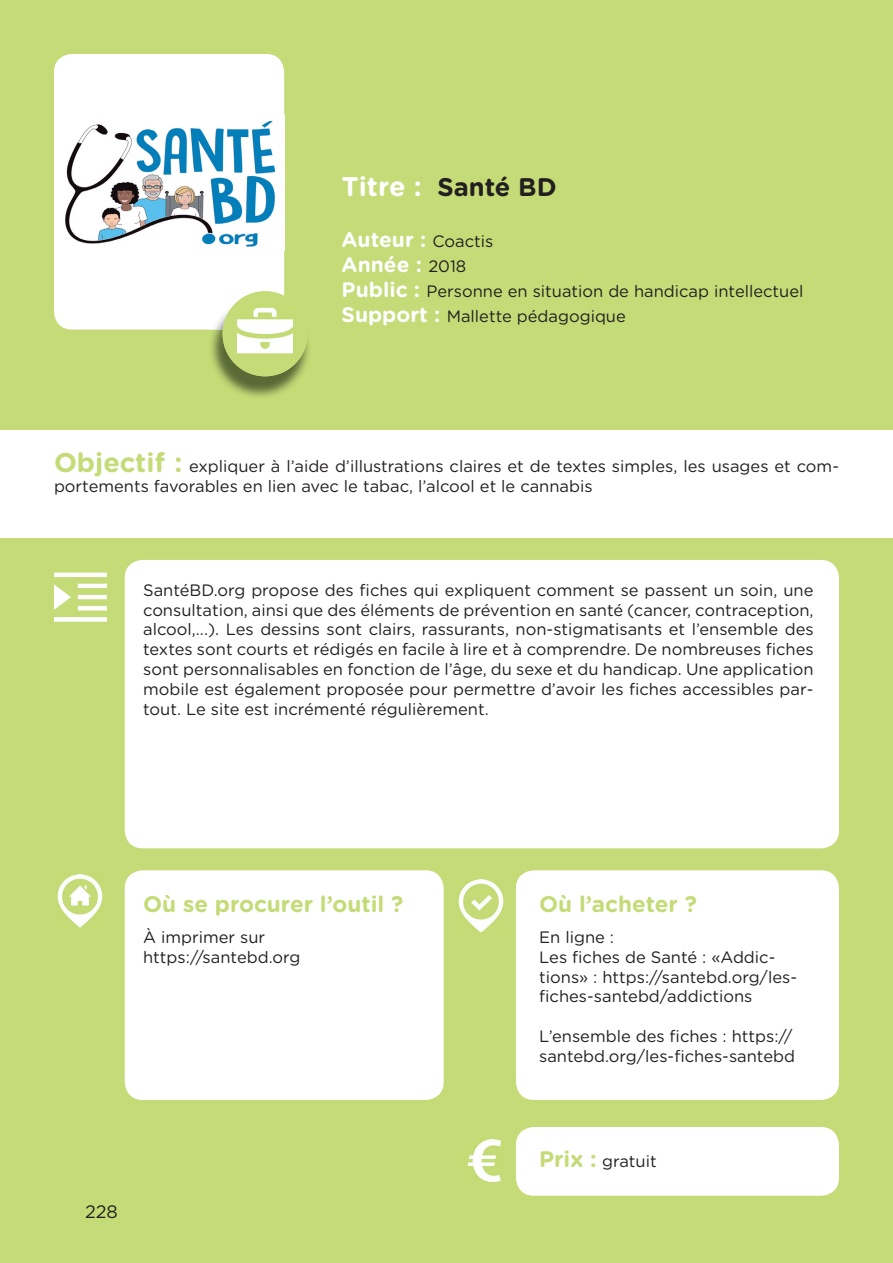
<style>
.page{position:relative;width:893px;height:1263px;background:#c4db77}
.page>*{position:absolute;margin:0;border:0;box-sizing:border-box;transform-origin:0 0}
.t1{font:700 25.5px "Gotham Rounded";color:#231f20}
.t2{font:700 22.5px "Gotham Rounded";color:#c4db77}
.t3{font:700 21px/25.2px "Gotham Rounded";color:#fff}
.t4{font:18px "Gotham Rounded";color:#231f20}
.t5{font:16.5px/19.8px "Gotham Rounded";color:#231f20}
.s1{font-size:27px;color:#fff}
.s2{font-weight:400;font-size:16.5px;color:#231f20}
.s3{font-weight:700;font-size:21px;color:#fff}
.s4{font-weight:700;font-size:27px;color:#c4db77}
.s5{font-weight:700;font-size:22.5px;color:#c4db77}
</style>
<div class="page">
<div style="left:0;top:430px;width:893px;height:108px;background:#fff"></div>
<div style="left:54px;top:54px;width:230px;height:276px;background:#fff;border-radius:18px"></div>
<div style="left:125px;top:560px;width:714px;height:288px;background:#fff;border-radius:18px"></div>
<div style="left:125px;top:870px;width:319px;height:230px;background:#fff;border-radius:18px"></div>
<img style="left:54px;top:572px;width:52px;height:50px">
<img style="left:57px;top:875px;width:46px;height:52px">
<img style="left:458px;top:879px;width:46px;height:53px">
<div style="left:516px;top:870px;width:323px;height:230px;background:#fff;border-radius:18px"></div>
<div style="left:516px;top:1127px;width:323px;height:69px;background:#fff;border-radius:18px"></div>
<img style="left:467px;top:1140px;width:35px;height:41px">
<img style="left:65px;top:121px;width:211px;height:126px">
<img style="left:211px;top:330px;width:98px;height:67px">
<img style="left:209px;top:297px;width:34px;height:33px">
<div style="left:223px;top:291px;width:85px;height:85px;background:#c4db77;border-radius:50%"></div>
<img style="left:237px;top:307px;width:56px;height:47px">
<h1 class="t1" style="left:342px;top:169px;width:216px"><span class="s1">Titre :</span> Santé BD</h1>
<p class="t3" style="left:342px;top:226px;width:153px">Auteur : <span class="s2">Coactis<br></span>Année : <span class="s2">2018</span></p>
<p class="t5" style="left:342px;top:278px;width:463px;line-height:25.2px"><span class="s3">Public :</span> Personne en situation de handicap intellectuel<br><span class="s3">Support :</span> Mallette pédagogique</p>
<p class="t5" style="left:54px;top:456px;width:786px"><span class="s4">Objectif :</span> expliquer à l’aide d’illustrations claires et de textes simples, les usages et com&shy;portements favorables en lien avec le tabac, l’alcool et le cannabis</p>
<p class="t5" style="left:143px;top:579px;width:672px;text-align:justify">SantéBD.org propose des fiches qui expliquent comment se passent un soin, une consultation, ainsi que des éléments de prévention en santé (cancer, contraception, alcool,...). Les dessins sont clairs, rassurants, non-stigmatisants et l’ensemble des textes sont courts et rédigés en facile à lire et à comprendre. De nombreuses fiches sont personnalisables en fonction de l’âge, du sexe et du handicap. Une application mobile est également proposée pour permettre d’avoir les fiches accessibles par&shy;tout. Le site est incrémenté régulièrement.</p>
<h2 class="t2" style="left:143px;top:888px;width:262px">Où se procurer l’outil ?</h2>
<p class="t5" style="left:143px;top:926px;width:159px">À imprimer sur https://santebd.org</p>
<p class="t4" style="left:85px;top:1199px;width:34px">228</p>
<h2 class="t2" style="left:539px;top:888px;width:159px">Où l’acheter ?</h2>
<p class="t5" style="left:539px;top:926px;width:259px">En ligne :<br>Les fiches de Santé : «Addic&shy;tions» : https://santebd.org/les&shy;fiches-santebd/addictions</p>
<p class="t5" style="left:539px;top:1025px;width:257px">L’ensemble des fiches : https:// santebd.org/les-fiches-santebd</p>
<p class="t5" style="left:539px;top:1150px;width:119px"><span class="s5">Prix :</span> gratuit</p>
</div>
